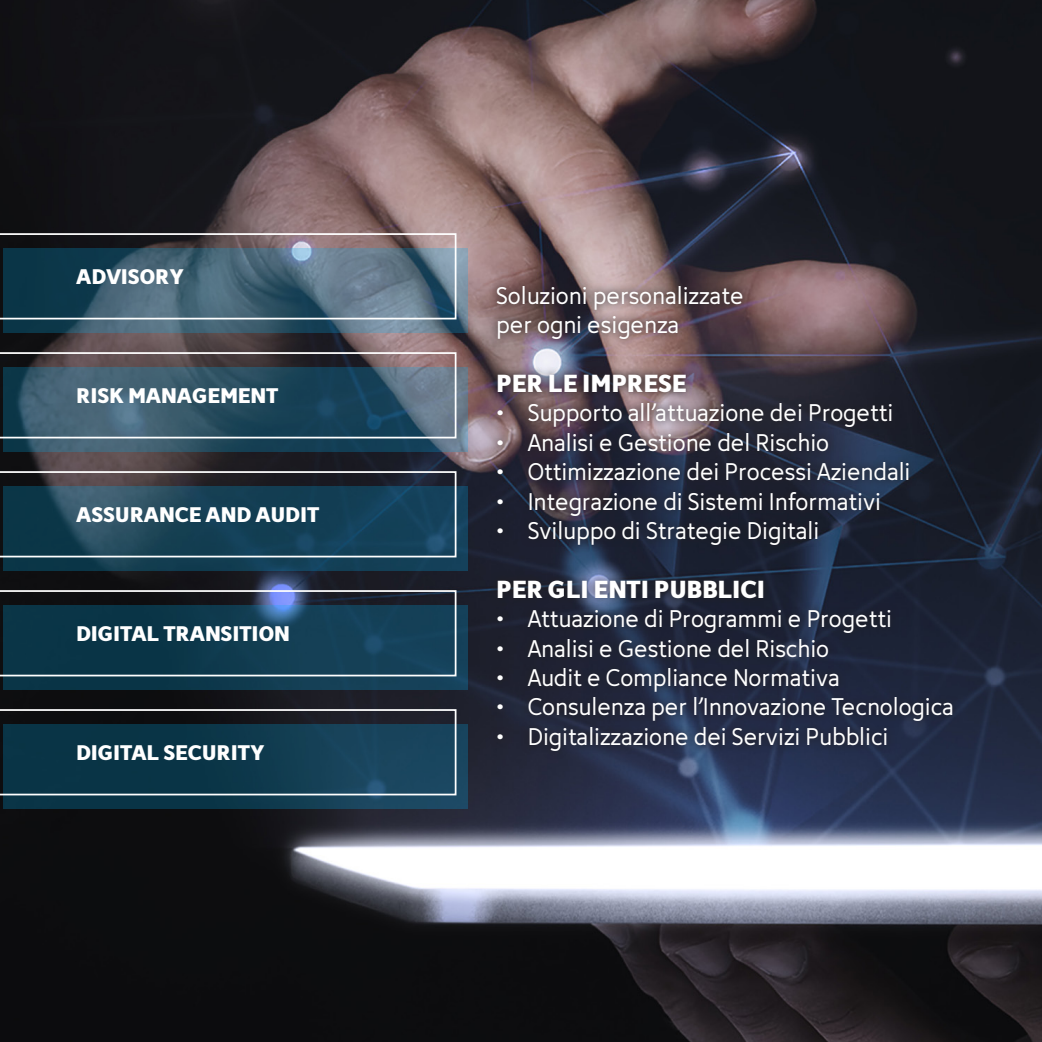
<style>
.page{position:relative;width:1042px;height:1042px;background:#fff}
.page>*{position:absolute;margin:0;border:0;box-sizing:border-box;transform-origin:0 0}
.t1{font:24.5px "Avancement 2020";color:#fff}
.t2{font:900 24.5px "Avancement 2020";color:#fff}
.t3{font:900 21px "Avancement 2020";color:#fff}
</style>
<div class="page">
<img style="left:0;top:0;width:1042px;height:1042px">
<svg style="left:3px;top:249px;width:465px;height:84px;background:#4e6d7e"></svg>
<div style="left:3px;top:486px;width:465px;height:85px;background:linear-gradient(to right,#0e3849,#16435d)"></div>
<svg style="left:3px;top:367px;width:465px;height:85px;background:#395b6e"></svg>
<div style="left:3px;top:605px;width:465px;height:85px;background:linear-gradient(to right,#063141,#18445c)"></div>
<div style="left:3px;top:724px;width:465px;height:85px;background:linear-gradient(to right,#032e3d,#1d4963)"></div>
<svg style="left:489px;top:277px;width:472px;height:482px;background:#343343"></svg>
<svg style="left:0;top:233px;width:456px;height:86px;background:#4b6271"></svg>
<svg style="left:0;top:471px;width:456px;height:86px;background:#244557"></svg>
<svg style="left:0;top:352px;width:456px;height:86px;background:#3f5969"></svg>
<svg style="left:0;top:590px;width:456px;height:86px;background:#1a3e51"></svg>
<svg style="left:0;top:709px;width:456px;height:86px;background:#183b4c"></svg>
<p class="t3" style="left:76px;top:259px;width:109px">ADVISORY</p>
<p class="t3" style="left:76px;top:378px;width:204px">RISK MANAGEMENT</p>
<p class="t3" style="left:76px;top:497px;width:244px">ASSURANCE AND AUDIT</p>
<p class="t3" style="left:76px;top:615px;width:215px">DIGITAL TRANSITION</p>
<p class="t3" style="left:76px;top:734px;width:190px">DIGITAL SECURITY</p>
<p class="t1" style="left:496px;top:278px;width:249px">Soluzioni personalizzate</p>
<p class="t1" style="left:496px;top:307px;width:185px">per ogni esigenza</p>
<p class="t2" style="left:496px;top:362px;width:192px">PER LE IMPRESE</p>
<p class="t1" style="left:496px;top:395px;width:398px">• Supporto all’attuazione dei Progetti</p>
<p class="t1" style="left:496px;top:425px;width:334px">• Analisi e Gestione del Rischio</p>
<p class="t1" style="left:496px;top:454px;width:416px">• Ottimizzazione dei Processi Aziendali</p>
<p class="t1" style="left:496px;top:483px;width:386px">• Integrazione di Sistemi Informativi</p>
<p class="t1" style="left:496px;top:513px;width:325px">• Sviluppo di Strategie Digitali</p>
<p class="t2" style="left:496px;top:568px;width:270px">PER GLI ENTI PUBBLICI</p>
<p class="t1" style="left:496px;top:601px;width:397px">• Attuazione di Programmi e Progetti</p>
<p class="t1" style="left:496px;top:630px;width:334px">• Analisi e Gestione del Rischio</p>
<p class="t1" style="left:496px;top:660px;width:345px">• Audit e Compliance Normativa</p>
<p class="t1" style="left:496px;top:689px;width:459px">• Consulenza per l’Innovazione Tecnologica</p>
<p class="t1" style="left:496px;top:719px;width:394px">• Digitalizzazione dei Servizi Pubblici</p>
</div>
